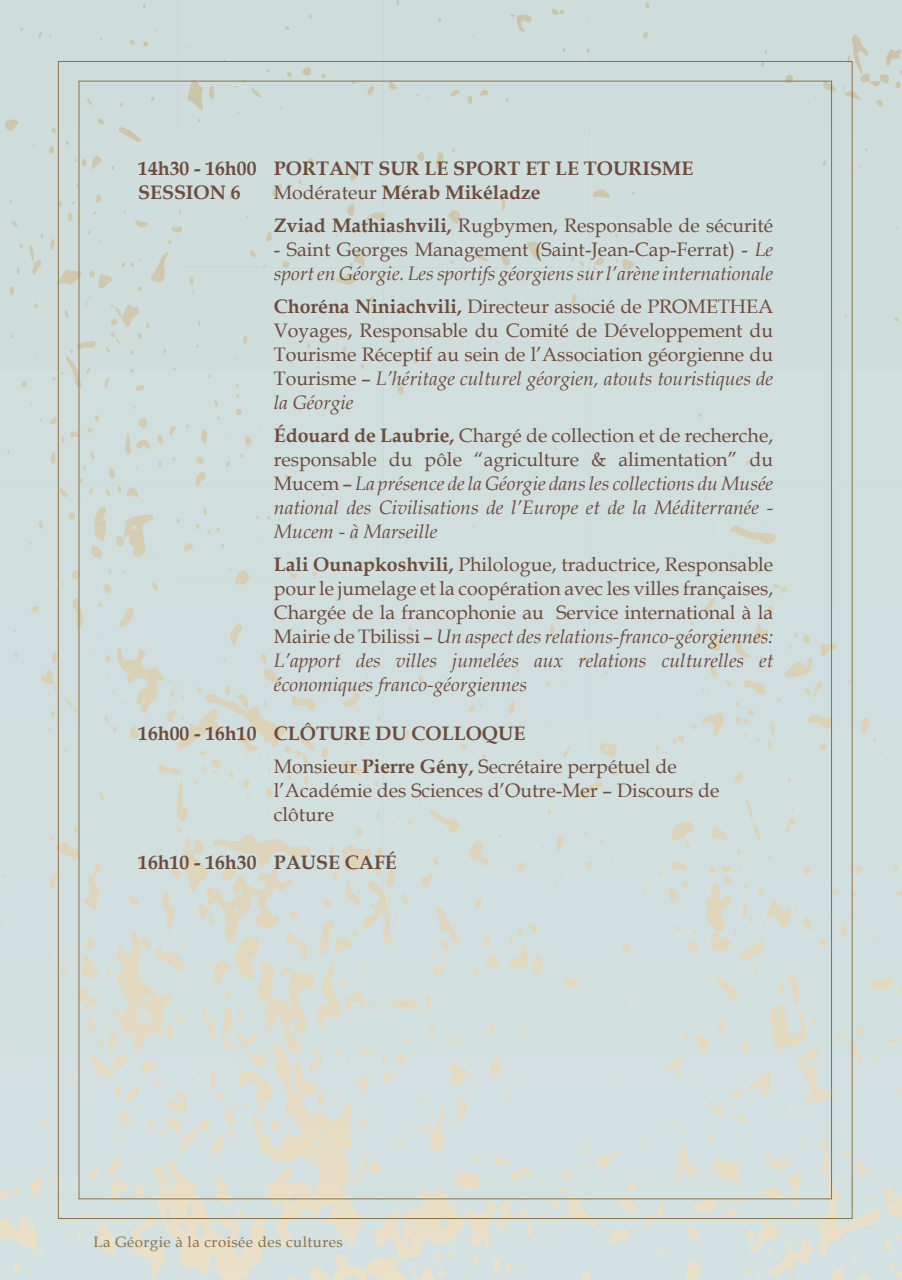
<style>
.page{position:relative;width:902px;height:1280px;background:#fff}
.page>*{position:absolute;margin:0;border:0;box-sizing:border-box;transform-origin:0 0}
.t1{font:19.5px/24px "Book Antiqua";color:#6d4b3b;text-align:justify}
.t2{font:italic 19.5px/24px "Book Antiqua";color:#6d4b3b}
.t3{font:700 19.5px "Book Antiqua";color:#6d4b3b}
.t4{font:15px "Book Antiqua";letter-spacing:.03em;color:#8c7244}
.s1{font-weight:400}
.s2{font-weight:700}
.s3{font-style:normal}
.s4{font-style:italic}
.s5{font-weight:700;font-style:normal}
</style>
<div class="page">
<svg style="left:0;top:886px;width:901px;height:394px;background:#d4dedb"></svg>
<div style="left:0;top:0;width:589px;height:886px;background:#d1dede"></div>
<div style="left:177px;top:0;width:206px;height:267px;background:#cfdcdc"></div>
<svg style="left:195px;top:1104px;width:54px;height:154px;background:#d8ded7"></svg>
<svg style="left:249px;top:886px;width:340px;height:394px;background:#d5deda"></svg>
<div style="left:589px;top:0;width:312px;height:886px;background:#d0dede"></div>
<svg style="left:187px;top:849px;width:7px;height:3px"></svg>
<svg style="left:291px;top:1192px;width:7px;height:11px"></svg>
<svg style="left:340px;top:1181px;width:5px;height:9px"></svg>
<svg style="left:315px;top:1133px;width:16px;height:18px"></svg>
<svg style="left:196px;top:1223px;width:8px;height:16px"></svg>
<svg style="left:166px;top:1207px;width:6px;height:18px"></svg>
<svg style="left:187px;top:1202px;width:5px;height:15px"></svg>
<svg style="left:179px;top:1223px;width:8px;height:7px"></svg>
<svg style="left:439px;top:1216px;width:9px;height:13px"></svg>
<svg style="left:407px;top:1237px;width:4px;height:9px"></svg>
<svg style="left:411px;top:1221px;width:6px;height:4px"></svg>
<svg style="left:136px;top:994px;width:15px;height:31px"></svg>
<svg style="left:123px;top:978px;width:4px;height:8px"></svg>
<svg style="left:177px;top:886px;width:184px;height:218px;background:#d5ddd7"></svg>
<svg style="left:141px;top:701px;width:4px;height:4px"></svg>
<svg style="left:776px;top:1008px;width:3px;height:10px"></svg>
<svg style="left:132px;top:525px;width:4px;height:5px"></svg>
<svg style="left:786px;top:886px;width:115px;height:371px;background:#d0d9d5"></svg>
<svg style="left:343px;top:855px;width:6px;height:5px"></svg>
<svg style="left:101px;top:518px;width:3px;height:4px"></svg>
<svg style="left:601px;top:748px;width:7px;height:4px"></svg>
<svg style="left:84px;top:997px;width:4px;height:7px"></svg>
<p class="t3" style="left:138px;top:155px;width:120px">14h30 - 16h00</p>
<p class="t3" style="left:138px;top:179px;width:104px">SESSION 6</p>
<p class="t3" style="left:274px;top:155px;width:421px">PORTANT SUR LE SPORT ET LE TOURISME</p>
<p class="t3" style="left:274px;top:179px;width:268px"><span class="s1">Modérateur</span> Mérab Mikéladze</p>
<p class="t1" style="left:274px;top:213px;width:501px"><span class="s2">Zviad Mathiashvili,</span> Rugbymen, Responsable de sécurité</p>
<p class="t2" style="left:274px;top:237px;width:501px"><span class="s3">- Saint Georges Management (Saint-Jean-Cap-Ferrat) -</span> Le sport en Géorgie. Les sportifs géorgiens sur l’arène internationale</p>
<p class="t1" style="left:274px;top:294px;width:501px"><span class="s2">Choréna Niniachvili,</span> Directeur associé de PROMETHEA Voyages, Responsable du Comité de Développement du Tourisme Réceptif au sein de l’Association géorgienne du Tourisme – <span class="s4">L’héritage culturel géorgien, atouts touristiques de la Géorgie</span></p>
<p class="t2" style="left:274px;top:423px;width:501px;text-align:justify"><span class="s5">Édouard de Laubrie,</span> <span class="s3">Chargé de collection et de recherche, responsable du pôle “agriculture &amp; alimentation” du Mucem –</span> La présence de la Géorgie dans les collections du Musée national des Civilisations de l’Europe et de la Méditerranée - Mucem - à Marseille</p>
<p class="t1" style="left:274px;top:552px;width:501px"><span class="s2">Lali Ounapkoshvili,</span> Philologue, traductrice, Responsable pour le jumelage et la coopération avec les villes françaises, Chargée de la francophonie au Service international à la Mairie de Tbilissi – <span class="s4">Un aspect des relations-franco-géorgiennes:<br>L’apport des villes jumelées aux relations culturelles et économiques franco-géorgiennes</span></p>
<p class="t3" style="left:138px;top:720px;width:120px">16h00 - 16h10</p>
<p class="t3" style="left:274px;top:720px;width:253px">CLÔTURE DU COLLOQUE</p>
<p class="t1" style="left:274px;top:753px;width:447px;text-align:left">Monsieur <span class="s2">Pierre Gény,</span> Secrétaire perpétuel de l’Académie des Sciences d’Outre-Mer – Discours de clôture</p>
<p class="t3" style="left:138px;top:849px;width:120px">16h10 - 16h30</p>
<p class="t3" style="left:274px;top:849px;width:124px">PAUSE CAFÉ</p>
<p class="t4" style="left:94px;top:1232px;width:250px">La Géorgie à la croisée des cultures</p>
</div>
